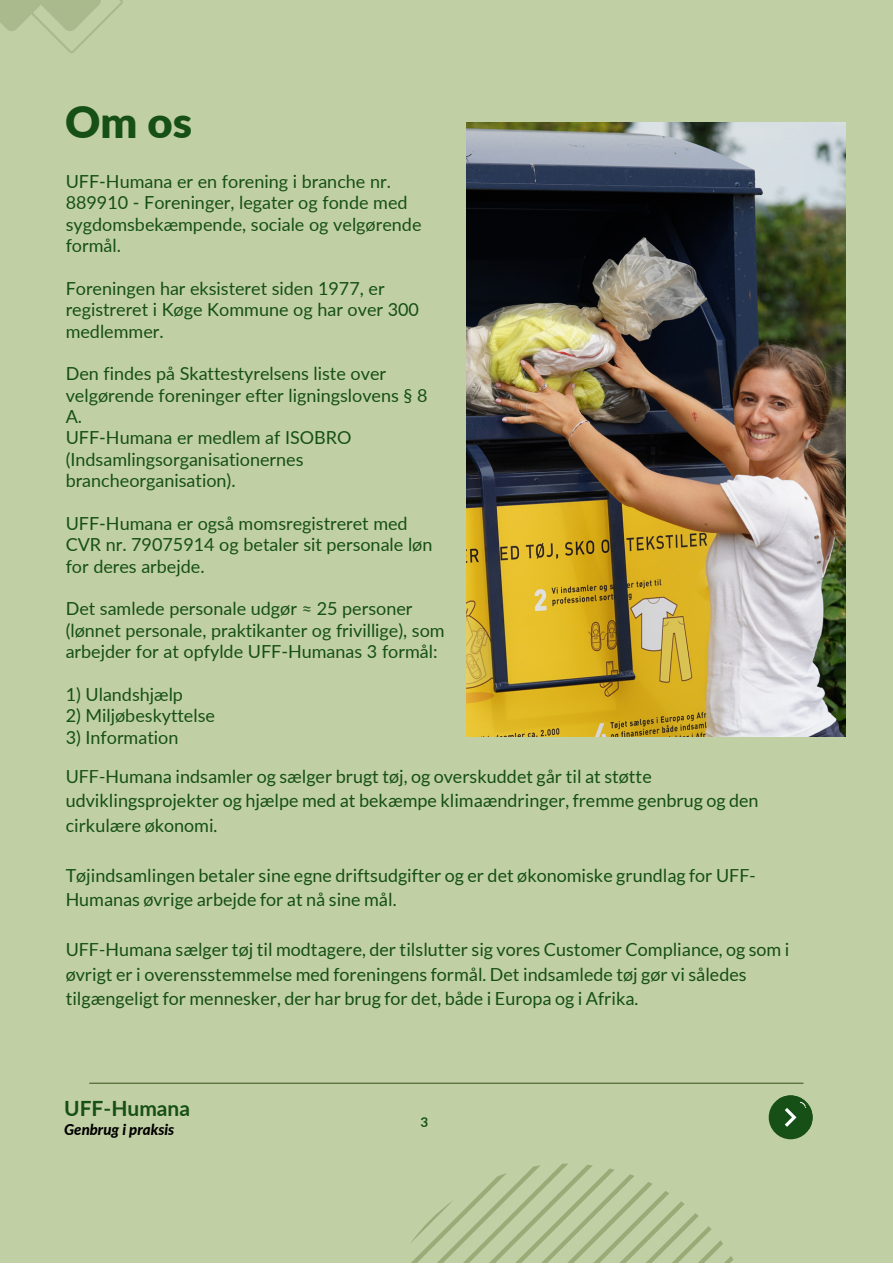
<style>
.page{position:relative;width:893px;height:1264px;background:#fff}
.page>*{position:absolute;margin:0;border:0;box-sizing:border-box;transform-origin:0 0}
.t1{font:900 43.5px "Lato";color:#165016}
.t2{font:700 21px "Lato";color:#165016}
.t3{font:18px/21.3px "Lato";color:#165016}
.t4{font:italic 800 15px "Lato";color:#000}
.t5{font:700 13.5px "Lato";color:#165016}
</style>
<div class="page">
<div style="left:0;top:0;width:892px;height:1262px;background:#c1cfa5"></div>
<img style="left:466px;top:122px;width:379px;height:614px">
<hr style="left:89px;top:1082px;width:714px;height:1px;background:#465e28">
<svg style="left:0;top:0;width:123px;height:53px"></svg>
<svg style="left:411px;top:1163px;width:322px;height:99px"></svg>
<div style="left:768px;top:1095px;width:44px;height:44px;background:#165016;border-radius:50%"></div>
<svg style="left:775px;top:1095px;width:37px;height:37px"></svg>
<h1 class="t1" style="left:65px;top:95px;width:128px">Om os</h1>
<p class="t3" style="left:66px;top:170px;width:357px">UFF-Humana er en forening i branche nr.<br>889910 - Foreninger, legater og fonde med sygdomsbekæmpende, sociale og velgørende formål.</p>
<p class="t3" style="left:66px;top:277px;width:355px">Foreningen har eksisteret siden 1977, er registreret i Køge Kommune og har over 300 medlemmer.</p>
<p class="t3" style="left:66px;top:363px;width:363px">Den findes på Skattestyrelsens liste over velgørende foreninger efter ligningslovens § 8<br>A.<br>UFF-Humana er medlem af ISOBRO (Indsamlingsorganisationernes brancheorganisation).</p>
<p class="t3" style="left:66px;top:512px;width:368px">UFF-Humana er også momsregistreret med<br>CVR nr. 79075914 og betaler sit personale løn for deres arbejde.</p>
<p class="t3" style="left:66px;top:597px;width:380px">Det samlede personale udgør ≈ 25 personer (lønnet personale, praktikanter og frivillige), som arbejder for at opfylde UFF-Humanas 3 formål:</p>
<p class="t3" style="left:66px;top:683px;width:119px">1) Ulandshjælp</p>
<p class="t3" style="left:66px;top:704px;width:151px">2) Miljøbeskyttelse</p>
<p class="t3" style="left:66px;top:726px;width:114px">3) Information</p>
<p class="t3" style="left:66px;top:763px;width:694px;line-height:24.8px">UFF-Humana indsamler og sælger brugt tøj, og overskuddet går til at støtte udviklingsprojekter og hjælpe med at bekæmpe klimaændringer, fremme genbrug og den cirkulære økonomi.</p>
<p class="t3" style="left:66px;top:862px;width:691px;line-height:24.8px">Tøjindsamlingen betaler sine egne driftsudgifter og er det økonomiske grundlag for UFF-<br>Humanas øvrige arbejde for at nå sine mål.</p>
<p class="t3" style="left:66px;top:936px;width:725px;line-height:24.8px">UFF-Humana sælger tøj til modtagere, der tilslutter sig vores Customer Compliance, og som i øvrigt er i overensstemmelse med foreningens formål. Det indsamlede tøj gør vi således tilgængeligt for mennesker, der har brug for det, både i Europa og i Afrika.</p>
<p class="t2" style="left:64px;top:1095px;width:127px">UFF-Humana</p>
<p class="t4" style="left:64px;top:1119px;width:112px">Genbrug i praksis</p>
<p class="t5" style="left:420px;top:1113px;width:9px">3</p>
</div>
